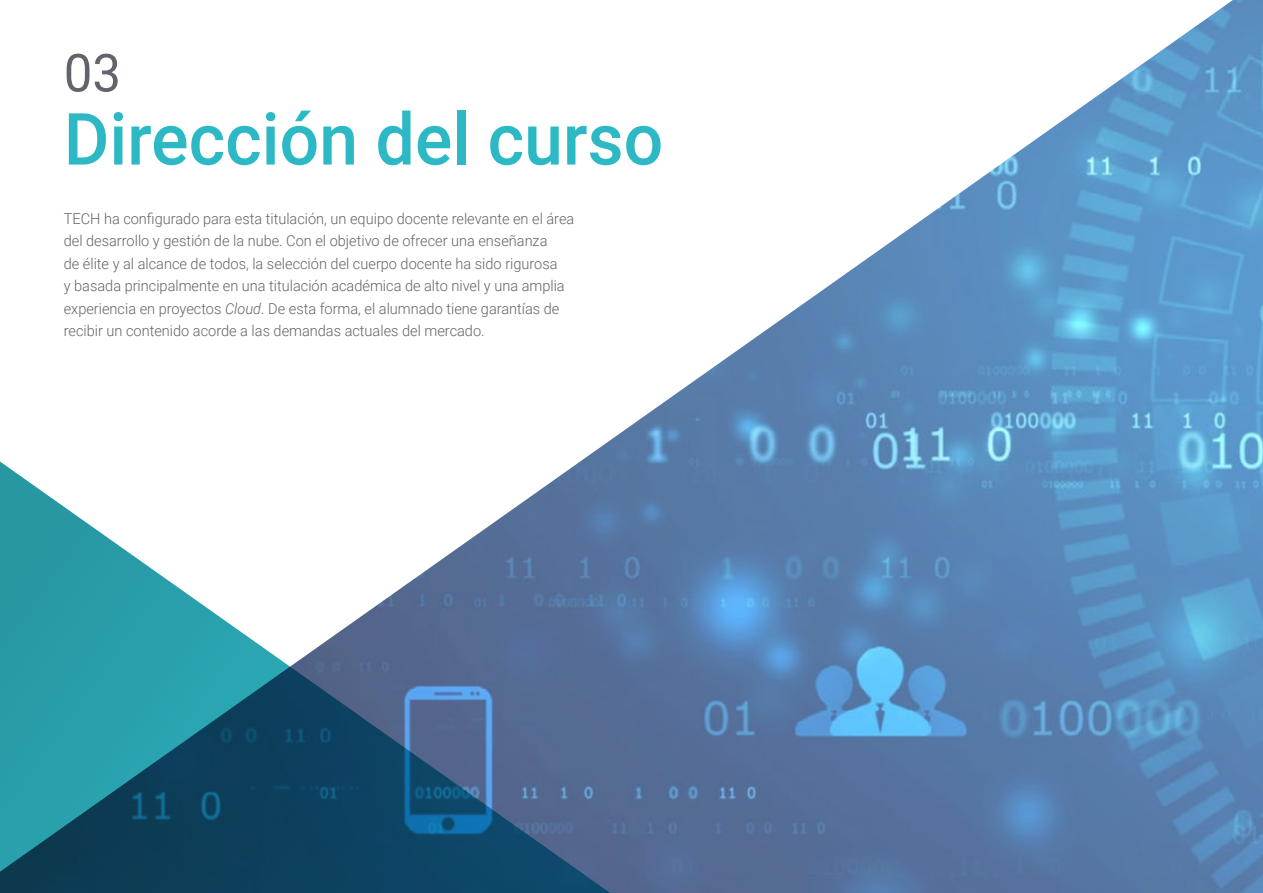
<style>
.page{position:relative;width:1263px;height:893px;background:#fff}
.page>*{position:absolute;margin:0;border:0;box-sizing:border-box;transform-origin:0 0}
.t1{font:500 72px "Roboto";color:#2db8c5}
.t2{font:52.5px "Roboto";color:#61646a}
.t3{font:300 15px/22.5px "Roboto";color:#61646a}
.s1{font-style:italic}
</style>
<div class="page">
<img style="left:602px;top:0;width:661px;height:893px">
<svg style="left:0;top:446px;width:640px;height:447px"></svg>
<h2 class="t2" style="left:64px;top:36px;width:59px">03</h2>
<h1 class="t1" style="left:64px;top:89px;width:601px">Dirección del curso</h1>
<p class="t3" style="left:64px;top:207px;width:512px">TECH ha configurado para esta titulación, un equipo docente relevante en el área del desarrollo y gestión de la nube. Con el objetivo de ofrecer una enseñanza<br>de élite y al alcance de todos, la selección del cuerpo docente ha sido rigurosa<br>y basada principalmente en una titulación académica de alto nivel y una amplia experiencia en proyectos <span class="s1">Cloud</span>. De esta forma, el alumnado tiene garantías de recibir un contenido acorde a las demandas actuales del mercado.</p>
</div>
